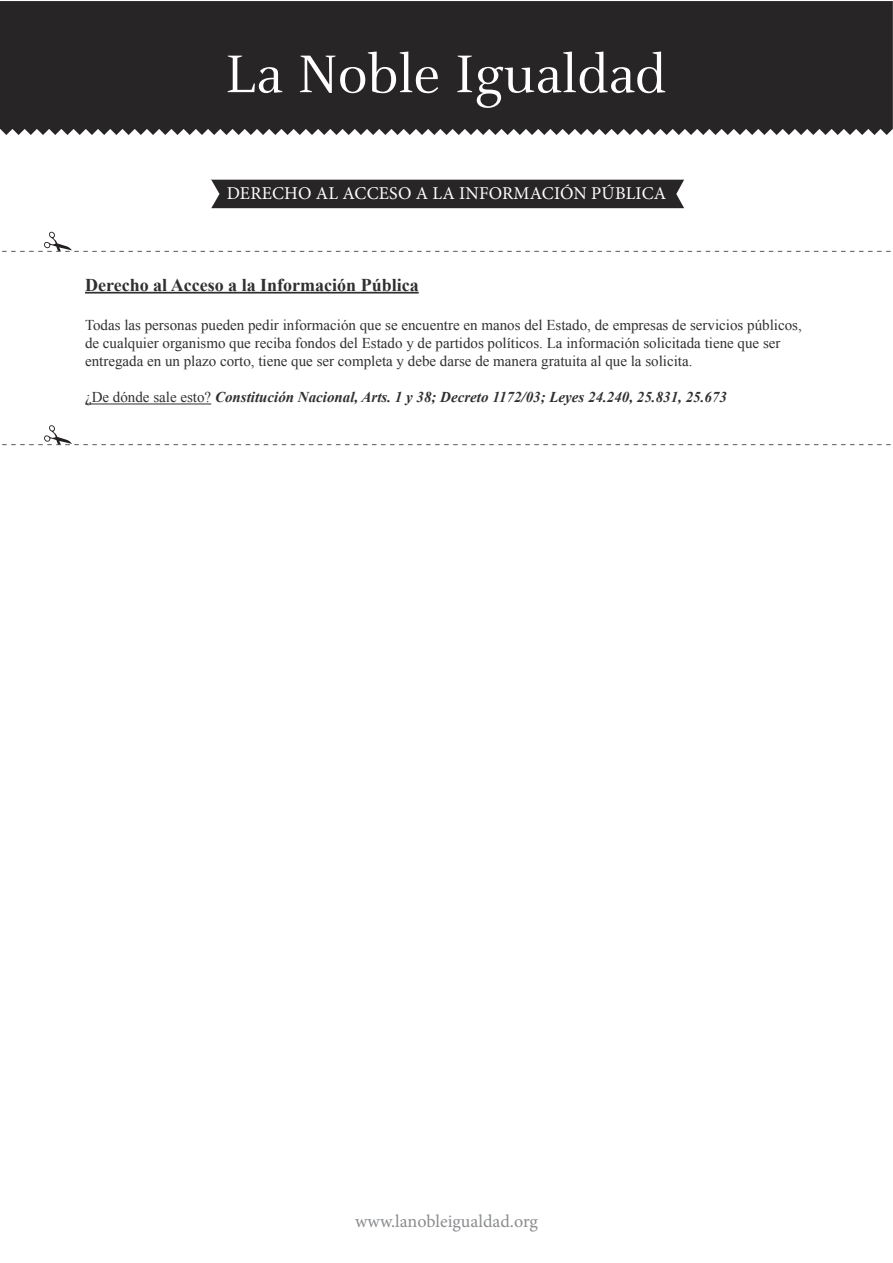
<style>
.page{position:relative;width:893px;height:1263px;background:#fff}
.page>*{position:absolute;margin:0;border:0;box-sizing:border-box;transform-origin:0 0}
.t1{font:18px "Minion Pro";letter-spacing:.01em;color:#fff}
.t2{font:700 18px "Times New Roman";color:#312f30}
.t3{font:18px "Minion Pro";color:#8a8c8f}
.t4{font:15px/18px "Times New Roman";color:#312f30}
.t5{font:italic 700 15px "Times New Roman";color:#312f30}
.s1{font-weight:400;font-style:normal}
</style>
<div class="page">
<div style="left:0;top:1px;width:893px;height:134px;background:#282526"></div>
<svg style="left:228px;top:56px;width:54px;height:37px"></svg>
<svg style="left:300px;top:52px;width:138px;height:41px"></svg>
<svg style="left:457px;top:52px;width:208px;height:57px;background:#4f4c4d"></svg>
<div style="left:211px;top:180px;width:473px;height:28px;background:#282526"></div>
<hr style="left:85px;top:292px;width:334px;height:2px;background:#312f30">
<hr style="left:85px;top:404px;width:126px;height:1px;background:#312f30">
<svg style="left:2px;top:425px;width:889px;height:20px"></svg>
<svg style="left:2px;top:232px;width:889px;height:20px"></svg>
<p class="t1" style="left:227px;top:181px;width:441px">DERECHO AL ACCESO A LA INFORMACIÓN PÚBLICA</p>
<p class="t2" style="left:85px;top:272px;width:335px">Derecho al Acceso a la Información Pública</p>
<p class="t4" style="left:85px;top:316px;width:718px">Todas las personas pueden pedir información que se encuentre en manos del Estado, de empresas de servicios públicos, de cualquier organismo que reciba fondos del Estado y de partidos políticos. La información solicitada tiene que ser entregada en un plazo corto, tiene que ser completa y debe darse de manera gratuita al que la solicita.</p>
<p class="t5" style="left:85px;top:387px;width:643px"><span class="s1">¿De dónde sale esto?</span> Constitución Nacional, Arts. 1 y 38; Decreto 1172/03; Leyes 24.240, 25.831, 25.673</p>
<p class="t3" style="left:355px;top:1209px;width:184px">www.lanobleigualdad.org</p>
</div>
